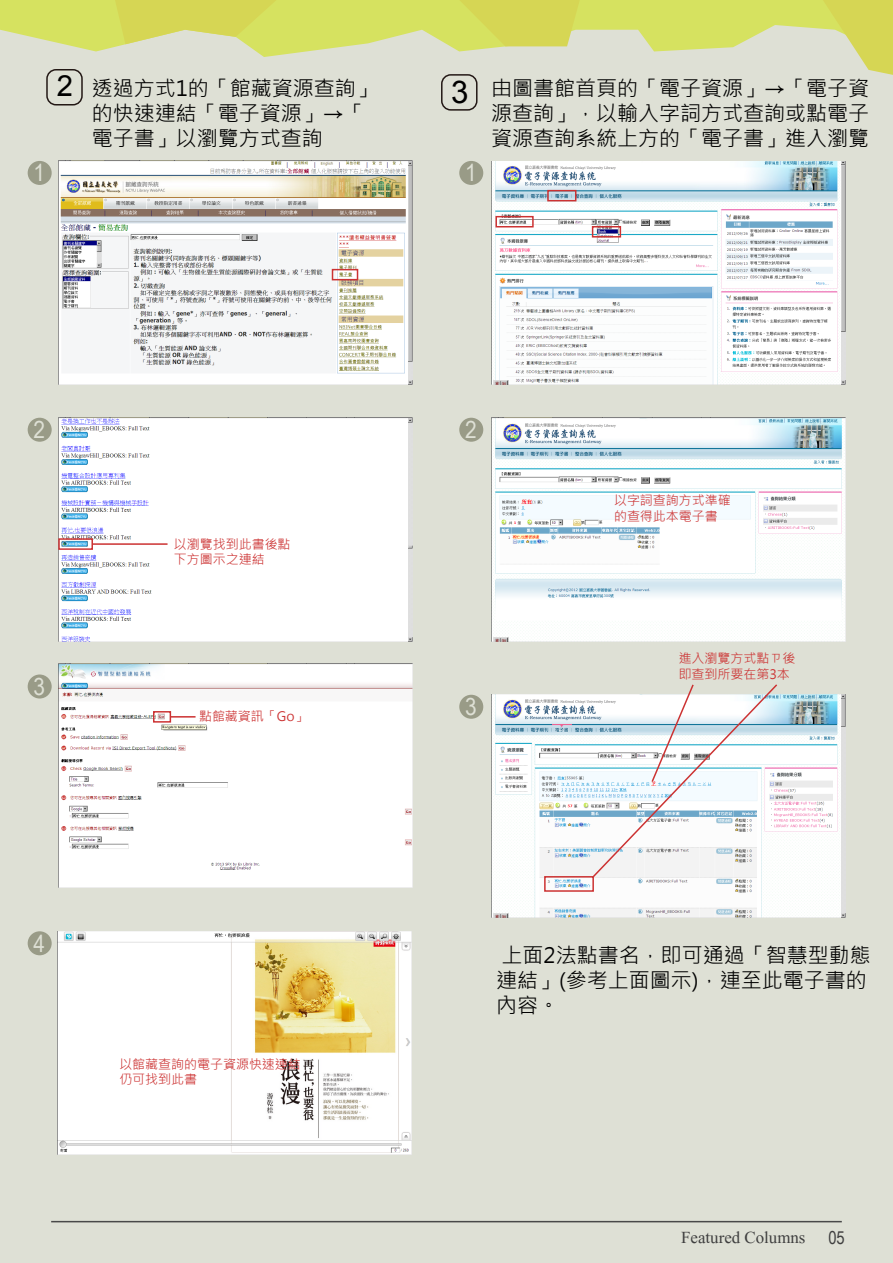
<style>
.page{position:relative;width:893px;height:1263px;background:#dee0d5}
.page>*{position:absolute;margin:0;border:0;box-sizing:border-box;transform-origin:0 0}
.t1{font:31.35px "Arial";color:#000}
.t2{font:29.1px "Arial";color:#000}
.t3{font:23.55px "Arial Narrow";color:#dee0d5;scale:1.08 1}
.t4{font:21px/25.2px "Microsoft Jheng Hei";color:#000}
.t5{font:21px "Aparajita";color:#3f3f3f}
.t6{font:12.9px/15.6px "Microsoft Jheng Hei";color:#cc3232}
.s1{font-family:"Arial Narrow";font-size:18px}
</style>
<div class="page">
<hr style="left:51px;top:1221px;width:791px;height:1px;background:#494949">
<img style="left:59px;top:161px;width:354px;height:224px">
<div style="left:332px;top:269px;width:26px;height:11px;border:2px solid #cc3232"></div>
<img style="left:58px;top:418px;width:354px;height:223px">
<div style="left:58px;top:538px;width:35px;height:12px;border:2px solid #cc3232"></div>
<hr style="left:92px;top:543px;width:76px;height:2px;background:#cc3232">
<img style="left:59px;top:664px;width:354px;height:223px">
<div style="left:153px;top:711px;width:18px;height:12px;border:2px solid #cc3232"></div>
<hr style="left:170px;top:716px;width:26px;height:2px;background:#cc3232">
<img style="left:57px;top:931px;width:354px;height:224px">
<img style="left:491px;top:161px;width:354px;height:223px">
<div style="left:547px;top:190px;width:29px;height:11px;border:2px solid #cc3232"></div>
<div style="left:592px;top:226px;width:29px;height:12px;border:2px solid #cc3232"></div>
<div style="left:495px;top:216px;width:39px;height:11px;border:2px solid #cc3232"></div>
<img style="left:491px;top:694px;width:354px;height:223px">
<svg style="left:591px;top:684px;width:188px;height:195px;background:#e7ecef"></svg>
<div style="left:544px;top:876px;width:50px;height:16px;border:2px solid #cc3232"></div>
<img style="left:491px;top:418px;width:354px;height:223px">
<div style="left:46px;top:69px;width:37px;height:36px;border:2px solid #231815;border-radius:9px"></div>
<div style="left:441px;top:74px;width:36px;height:37px;border:2px solid #231815;border-radius:9px"></div>
<div style="left:28px;top:161px;width:24px;height:24px;background:#999b87;border-radius:50%"></div>
<div style="left:459px;top:161px;width:24px;height:24px;background:#999b87;border-radius:50%"></div>
<div style="left:459px;top:418px;width:24px;height:24px;background:#999b87;border-radius:50%"></div>
<div style="left:459px;top:695px;width:24px;height:24px;background:#999b87;border-radius:50%"></div>
<div style="left:28px;top:418px;width:24px;height:24px;background:#999b87;border-radius:50%"></div>
<div style="left:28px;top:674px;width:24px;height:24px;background:#999b87;border-radius:50%"></div>
<div style="left:28px;top:931px;width:24px;height:24px;background:#999b87;border-radius:50%"></div>
<svg style="left:0;top:0;width:823px;height:57px;fill:#d6e260"></svg>
<svg style="left:115px;top:0;width:162px;height:44px;background:#d7d967"></svg>
<svg style="left:459px;top:0;width:121px;height:46px;background:#d6d85a"></svg>
<svg style="left:823px;top:0;width:70px;height:75px"></svg>
<h2 class="t2" style="left:57px;top:67px;width:18px">2</h2>
<h1 class="t1" style="left:451px;top:72px;width:19px">3</h1>
<p class="t4" style="left:92px;top:76px;width:287px">透過方式1的「館藏資源查詢」的快速連結「電子資源」→「電子書」以瀏覽方式查詢</p>
<p class="t4" style="left:491px;top:76px;width:380px;text-align:justify">由圖書館首頁的「電子資源」→「電子資源查詢」，以輸入字詞方式查詢或點電子資源查詢系統上方的「電子書」進入瀏覽</p>
<p class="t3" style="left:33px;top:156px;width:12px">1</p>
<p class="t3" style="left:465px;top:156px;width:12px">1</p>
<p class="t3" style="left:33px;top:412px;width:12px">2</p>
<p class="t3" style="left:33px;top:669px;width:12px">3</p>
<p class="t6" style="left:174px;top:536px;width:118px">以瀏覽找到此書後點下方圖示之連結</p>
<p class="t6" style="left:199px;top:709px;width:110px">點館藏資訊「Go」</p>
<p class="t3" style="left:33px;top:926px;width:12px">4</p>
<p class="t6" style="left:119px;top:1056px;width:183px">以館藏查詢的電子資源快速連結仍可找到此書</p>
<p class="t3" style="left:465px;top:412px;width:12px">2</p>
<p class="t3" style="left:465px;top:689px;width:12px">3</p>
<p class="t6" style="left:614px;top:493px;width:118px">以字詞查詢方式準確的查得此本電子書</p>
<p class="t6" style="left:679px;top:651px;width:118px">進入瀏覽方式點ㄗ後即查到所要在第3本</p>
<p class="t4" style="left:496px;top:942px;width:376px">上面2法點書名，即可通過「智慧型動態連結」(參考上面圖示)，連至此電子書的內容。</p>
<p class="t5" style="left:681px;top:1227px;width:165px">Featured Columns <span class="s1">05</span></p>
</div>
